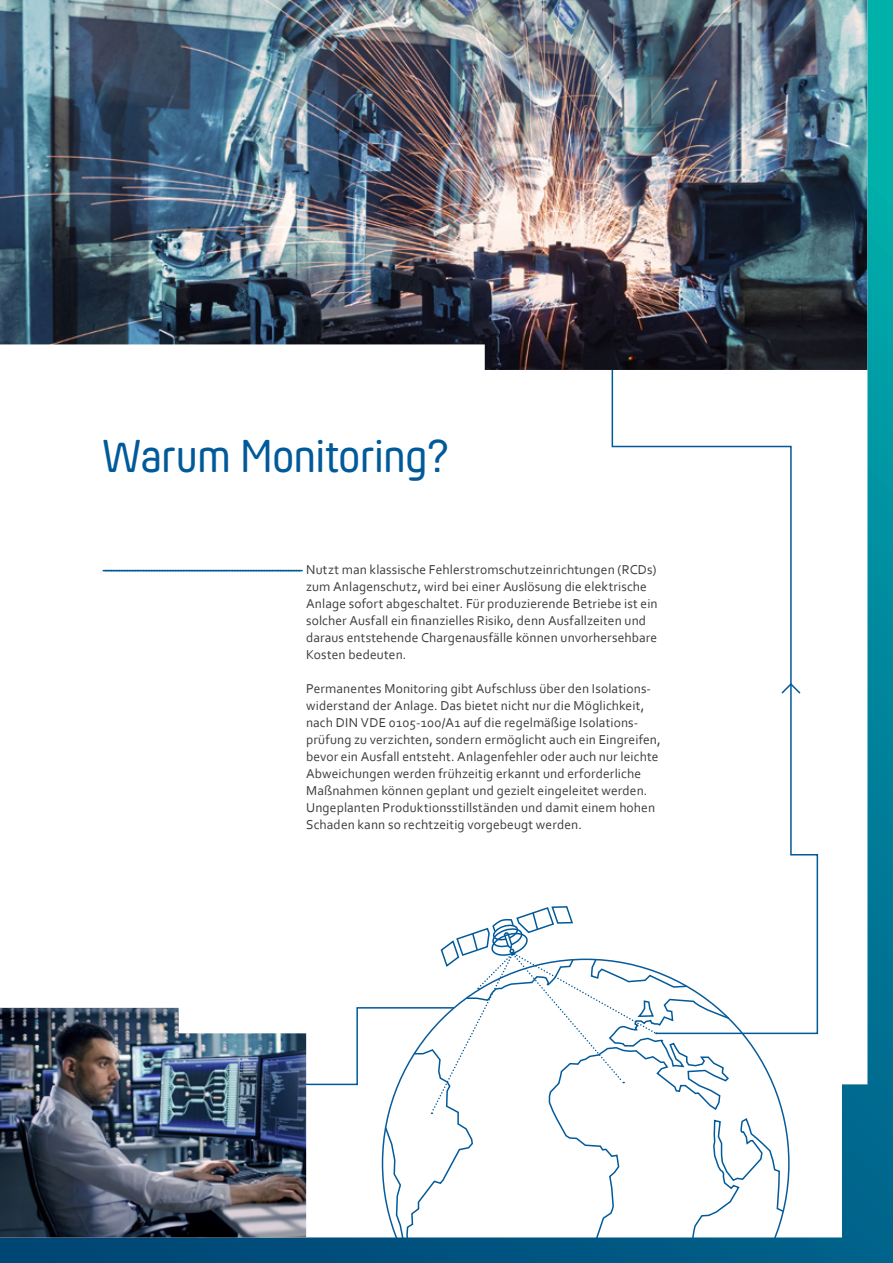
<style>
.page{position:relative;width:893px;height:1263px;background:#fff}
.page>*{position:absolute;margin:0;border:0;box-sizing:border-box;transform-origin:0 0}
.t1{font:48px "Hansom FY";letter-spacing:-.01em;color:#005a9a}
.t2{font:13.5px/17px "Corbel";letter-spacing:.01em;color:#3c3c3b}
.t3{font:700 13.5px "Hansom FY";color:#005a9a}
.s1{font-family:"Corbel";font-weight:400;color:#3c3c3b}
</style>
<div class="page">
<img style="left:0;top:0;width:893px;height:1263px">
<img style="left:0;top:1008px;width:306px;height:229px">
<h1 class="t1" style="left:102px;top:428px;width:349px">Warum Monitoring?</h1>
<p class="t3" style="left:102px;top:562px;width:556px">-------------------------------------------------------------------------- <span class="s1">N u t z t m a n k l a s s i s c h e F e h l e r s t r o m s c h u t z e i n r i c h t u n g e n ( R C D s )</span></p>
<p class="t2" style="left:306px;top:578px;width:353px">zum Anlagenschutz, wird bei einer Auslösung die elektrische Anlage sofort abgeschaltet. Für produzierende Betriebe ist ein solcher Ausfall ein finanzielles Risiko, denn Ausfallzeiten und daraus entstehende Chargenausfälle können unvorhersehbare Kosten bedeuten.</p>
<p class="t2" style="left:306px;top:680px;width:356px">Permanentes Monitoring gibt Aufschluss über den Isolations&shy;widerstand der Anlage. Das bietet nicht nur die Möglichkeit, nach DIN VDE 0105-100/A1 auf die regelmäßige Isolations&shy;prüfung zu verzichten, sondern ermöglicht auch ein Eingreifen, bevor ein Ausfall entsteht. Anlagenfehler oder auch nur leichte Abweichungen werden frühzeitig erkannt und erforderliche Maßnahmen können geplant und gezielt eingeleitet werden.<br>Ungeplanten Produktionsstillständen und damit einem hohen Schaden kann so rechtzeitig vorgebeugt werden.</p>
</div>
